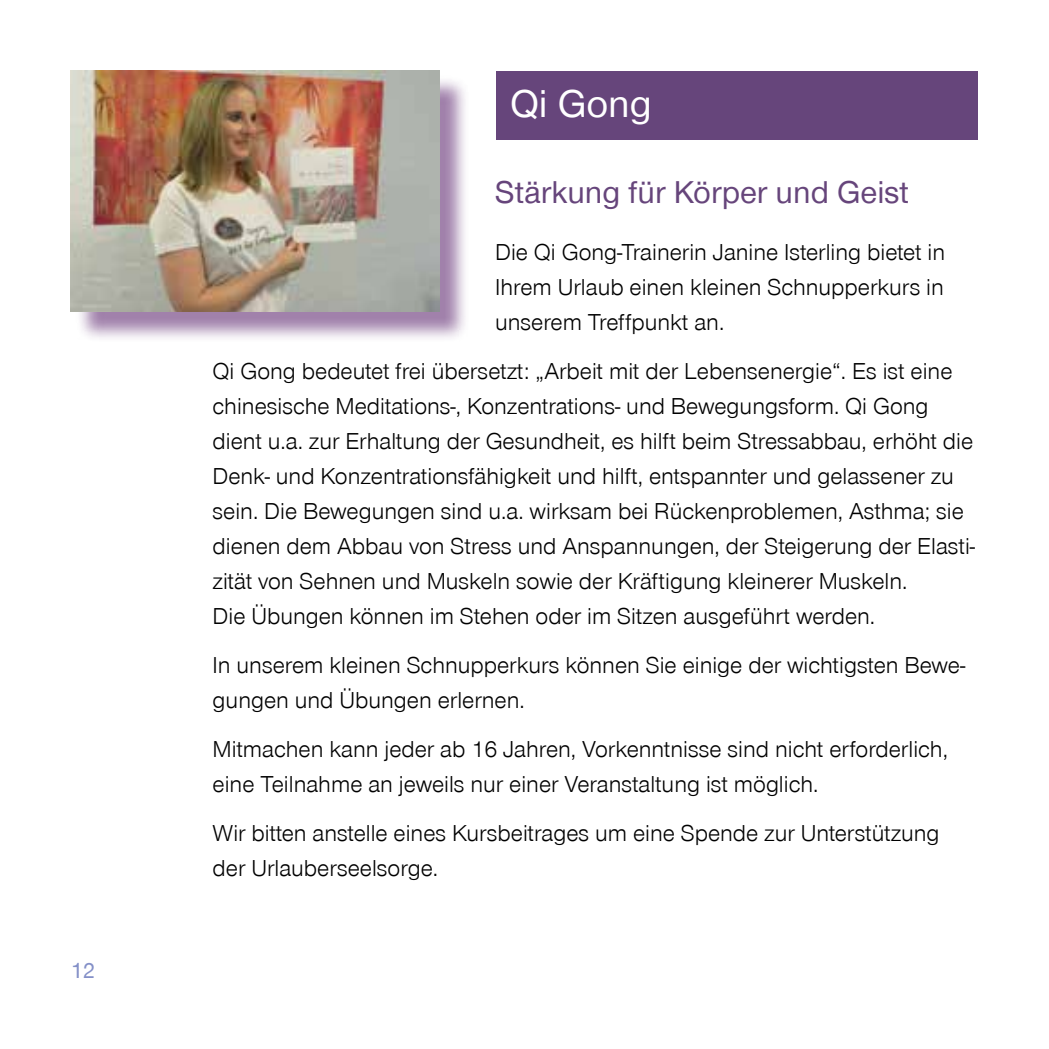
<style>
.page{position:relative;width:1049px;height:1049px;background:#fff}
.page>*{position:absolute;margin:0;border:0;box-sizing:border-box;transform-origin:0 0}
.t1{font:500 40px "Nordelbica";color:#fff}
.t2{font:500 32.5px "Nordelbica";color:#66457b}
.t3{font:23.75px/35px "Nordelbica";color:#000}
.t4{font:500 22.5px "Nordelbica";color:#8490c8}
</style>
<div class="page">
<div style="left:496px;top:71px;width:482px;height:68px;background:#66457b"></div>
<div style="left:75px;top:75px;width:396px;height:268px;background:#410156;opacity:.5"></div>
<img style="left:71px;top:71px;width:368px;height:241px">
<p class="t4" style="left:71px;top:957px;width:25px">12</p>
<h1 class="t1" style="left:510px;top:80px;width:143px">Qi Gong</h1>
<h2 class="t2" style="left:495px;top:173px;width:415px">Stärkung für Körper und Geist</h2>
<p class="t3" style="left:495px;top:234px;width:451px;text-align:justify">Die Qi Gong-Trainerin Janine Isterling bietet in Ihrem Urlaub einen kleinen Schnupperkurs in unserem Treffpunkt an.</p>
<p class="t3" style="left:213px;top:353px;width:764px">Qi Gong bedeutet frei übersetzt: „Arbeit mit der Lebensenergie“. Es ist eine chinesische Meditations-, Konzentrations- und Bewegungsform. Qi Gong dient u.a. zur Erhaltung der Gesundheit, es hilft beim Stressabbau, erhöht die Denk- und Konzentrationsfähigkeit und hilft, entspannter und gelassener zu sein. Die Bewegungen sind u.a. wirksam bei Rückenproblemen, Asthma; sie dienen dem Abbau von Stress und Anspannungen, der Steigerung der Elasti&shy;zität von Sehnen und Muskeln sowie der Kräftigung kleinerer Muskeln.<br>Die Übungen können im Stehen oder im Sitzen ausgeführt werden.</p>
<p class="t3" style="left:213px;top:648px;width:754px">In unserem kleinen Schnupperkurs können Sie einige der wichtigsten Bewe&shy;gungen und Übungen erlernen.</p>
<p class="t3" style="left:213px;top:732px;width:737px">Mitmachen kann jeder ab 16 Jahren, Vorkenntnisse sind nicht erforderlich, eine Teilnahme an jeweils nur einer Veranstaltung ist möglich.</p>
<p class="t3" style="left:213px;top:816px;width:728px">Wir bitten anstelle eines Kursbeitrages um eine Spende zur Unterstützung der Urlauberseelsorge.</p>
</div>
